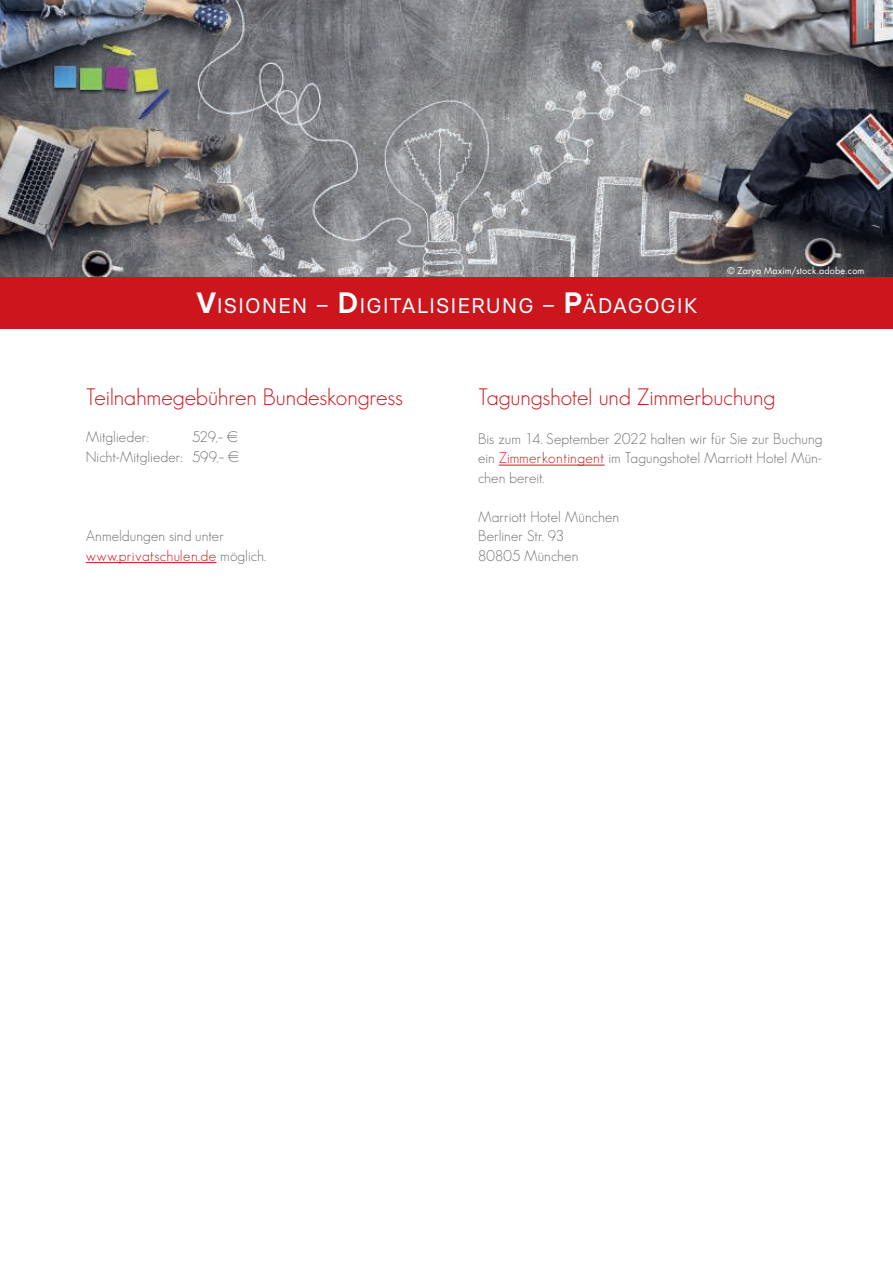
<style>
.page{position:relative;width:893px;height:1263px;background:#fff}
.page>*{position:absolute;margin:0;border:0;box-sizing:border-box;transform-origin:0 0}
.t1{font:300 23.25px "Geosans";letter-spacing:-.005em;color:#cd151d}
.t2{font:21px "Basier Circle";letter-spacing:.045em;color:#fff}
.t3{font:300 15px/19.5px "Geosans";letter-spacing:.005em;color:#6d6e71}
.t4{font:9px "Futura";letter-spacing:.02em;color:#fff}
.s1{font-weight:600;font-size:29.25px}
.s2{font-weight:600;font-size:29.55px}
.s3{color:#cd151d}
</style>
<div class="page">
<hr style="left:86px;top:562px;width:130px;height:1px;background:#cd151d">
<hr style="left:499px;top:465px;width:106px;height:1px;background:#cd151d">
<img style="left:0;top:0;width:893px;height:277px">
<div style="left:0;top:277px;width:893px;height:52px;background:#cd151d"></div>
<h2 class="t2" style="left:196px;top:294px;width:502px"><span class="s1">V</span>ISIONEN – <span class="s2">D</span>IGITALISIERUNG – <span class="s2">P</span>ÄDAGOGIK</h2>
<p class="t4" style="left:727px;top:267px;width:139px">© Zarya Maxim/stock.adobe.com</p>
<h1 class="t1" style="left:86px;top:387px;width:319px">Teilnahmegebühren Bundeskongress</h1>
<p class="t3" style="left:86px;top:428px;width:65px">Mitglieder:</p>
<p class="t3" style="left:86px;top:428px;width:154px;text-align:right">529,– €<br>Nicht-Mitglieder: 599,– €</p>
<p class="t3" style="left:86px;top:527px;width:182px">Anmeldungen sind unter <span class="s3">www.privatschulen.de</span> möglich.</p>
<h1 class="t1" style="left:478px;top:387px;width:299px">Tagungshotel und Zimmerbuchung</h1>
<p class="t3" style="left:478px;top:430px;width:346px;text-align:justify">Bis zum 14. September 2022 halten wir für Sie zur Buchung ein <span class="s3">Zimmerkontingent</span> im Tagungshotel Marriott Hotel Mün&shy;chen bereit.</p>
<p class="t3" style="left:478px;top:508px;width:143px">Marriott Hotel München<br>Berliner Str. 93<br>80805 München</p>
</div>
